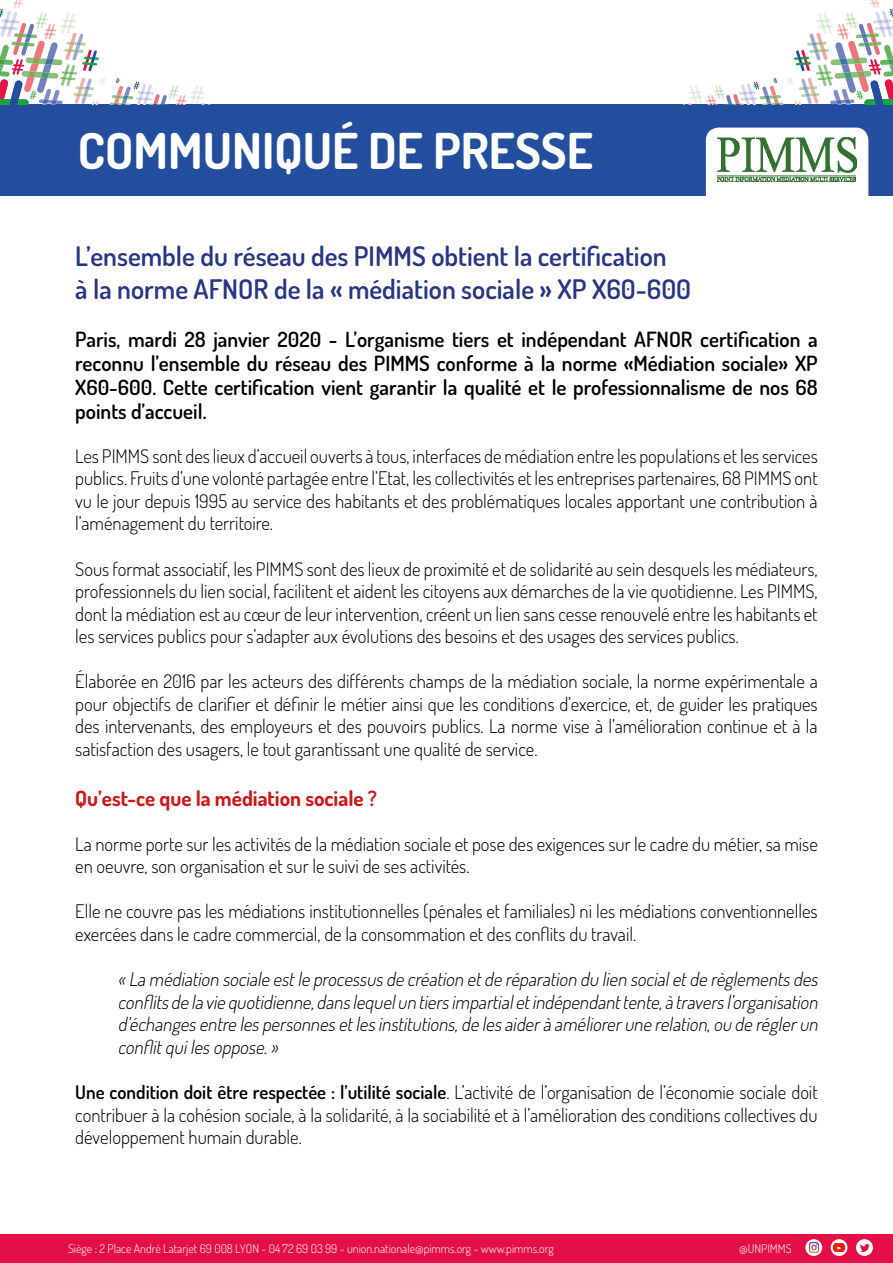
<style>
.page{position:relative;width:893px;height:1263px;background:#fff}
.page>*{position:absolute;margin:0;border:0;box-sizing:border-box;transform-origin:0 0}
.t1{font:700 49.5px "Dosis";color:#fff}
.t2{font:600 27px/33px "Dosis";color:#283583}
.t3{font:600 21px/24px "Dosis";color:#000;text-align:justify}
.t4{font:700 21px "Dosis";color:#cd171a}
.t5{font:300 18.75px/22.5px "Dosis";color:#000;text-align:justify}
.t6{font:italic 300 18.75px/22.5px "Dosis";color:#000;text-align:justify}
.t7{font:300 12px "Dosis";color:#fff}
.s1{font-weight:600}
</style>
<div class="page">
<div style="left:0;top:104px;width:893px;height:91px;background:#234e9d"></div>
<div style="left:706px;top:128px;width:162px;height:67px;background:#fff"></div>
<img style="left:717px;top:138px;width:140px;height:44px">
<svg style="left:0;top:0;width:211px;height:105px"></svg>
<svg style="left:682px;top:0;width:211px;height:105px"></svg>
<div style="left:0;top:1234px;width:893px;height:29px;background:#e50f47"></div>
<svg style="left:856px;top:1239px;width:17px;height:17px"></svg>
<svg style="left:831px;top:1239px;width:16px;height:17px"></svg>
<svg style="left:805px;top:1239px;width:17px;height:17px"></svg>
<svg style="left:809px;top:1243px;width:9px;height:9px"></svg>
<svg style="left:833px;top:1243px;width:12px;height:8px"></svg>
<h1 class="t1" style="left:78px;top:119px;width:517px">COMMUNIQUÉ DE PRESSE</h1>
<h2 class="t2" style="left:75px;top:239px;width:617px">L’ensemble du réseau des PIMMS obtient la certification<br>à la norme AFNOR de la « médiation sociale » XP X60-600</h2>
<p class="t3" style="left:75px;top:327px;width:744px">Paris, mardi 28 janvier 2020 - L’organisme tiers et indépendant AFNOR certification a reconnu l’ensemble du réseau des PIMMS conforme à la norme «Médiation sociale» XP X60-600. Cette certification vient garantir la qualité et le professionnalisme de nos 68 points d’accueil.</p>
<p class="t5" style="left:75px;top:444px;width:744px">Les PIMMS sont des lieux d’accueil ouverts à tous, interfaces de médiation entre les populations et les services publics. Fruits d’une volonté partagée entre l’Etat, les collectivités et les entreprises partenaires, 68 PIMMS ont vu le jour depuis 1995 au service des habitants et des problématiques locales apportant une contribution à l’aménagement du territoire.</p>
<p class="t5" style="left:75px;top:557px;width:744px">Sous format associatif, les PIMMS sont des lieux de proximité et de solidarité au sein desquels les médiateurs, professionnels du lien social, facilitent et aident les citoyens aux démarches de la vie quotidienne. Les PIMMS, dont la médiation est au cœur de leur intervention, créent un lien sans cesse renouvelé entre les habitants et les services publics pour s’adapter aux évolutions des besoins et des usages des services publics.</p>
<p class="t5" style="left:75px;top:670px;width:744px">Élaborée en 2016 par les acteurs des différents champs de la médiation sociale, la norme expérimentale a pour objectifs de clarifier et définir le métier ainsi que les conditions d’exercice, et, de guider les pratiques des intervenants, des employeurs et des pouvoirs publics. La norme vise à l’amélioration continue et à la satisfaction des usagers, le tout garantissant une qualité de service.</p>
<p class="t4" style="left:75px;top:784px;width:303px">Qu’est-ce que la médiation sociale ?</p>
<p class="t5" style="left:75px;top:832px;width:744px">La norme porte sur les activités de la médiation sociale et pose des exigences sur le cadre du métier, sa mise en oeuvre, son organisation et sur le suivi de ses activités.</p>
<p class="t5" style="left:75px;top:900px;width:744px">Elle ne couvre pas les médiations institutionnelles (pénales et familiales) ni les médiations conventionnelles exercées dans le cadre commercial, de la consommation et des conflits du travail.</p>
<p class="t6" style="left:118px;top:967px;width:706px">« La médiation sociale estle processusde création etde réparation du lien socialetde règlementsdes conflitsde la vie quotidienne,danslequelun tiersimpartialetindépendanttente,à traversl’organisation d’échangesentre lespersonnesetlesinstitutions,de lesaiderà améliorerune relation,ou de réglerun conflitquilesoppose. »</p>
<p class="t5" style="left:75px;top:1080px;width:744px"><span class="s1">Une condition doit être respectée : l’utilité sociale</span>. L’activité de l’organisation de l’économie sociale doit contribuer à la cohésion sociale, à la solidarité, à la sociabilité et à l’amélioration des conditions collectives du développement humain durable.</p>
<p class="t7" style="left:68px;top:1240px;width:487px">Siège : 2 Place André Latarjet 69 008 LYON - 04 72 69 03 99 - union.nationale@pimms.org - www.pimms.org</p>
<p class="t7" style="left:739px;top:1240px;width:54px">@UNPIMMS</p>
</div>
